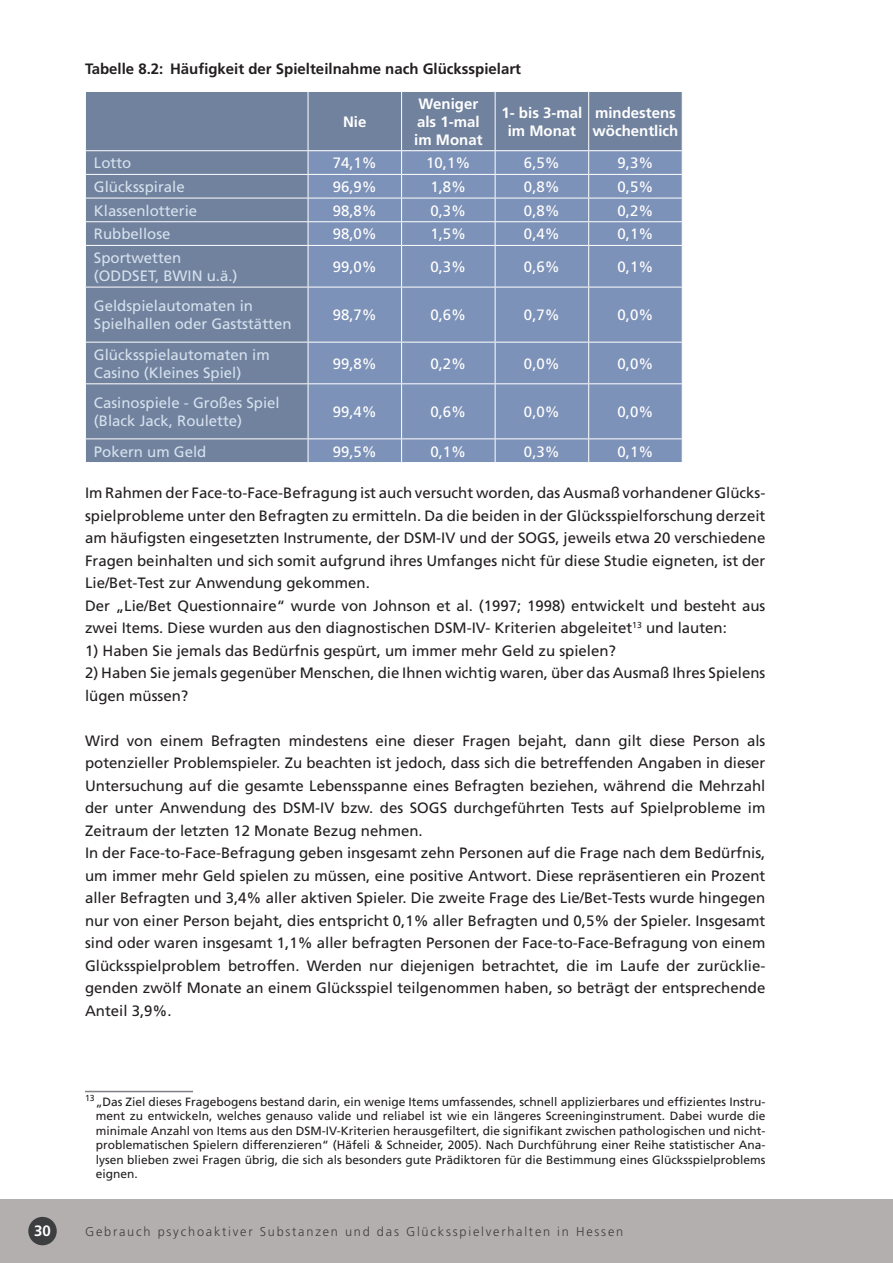
<style>
.page{position:relative;width:893px;height:1263px;background:#fff}
.page>*{position:absolute;margin:0;border:0;box-sizing:border-box;transform-origin:0 0}
.t1{font:15px/22.5px "Frutiger";color:#231f20}
.t2{font:15px/18px "Frutiger";color:#d6e1ee}
.t3{font:15px "Frutiger";color:#fff}
.t4{font:700 15px/18px "Frutiger";color:#fff}
.t5{font:700 15px "Frutiger";color:#231f20}
.t6{font:300 12.75px "Frutiger";letter-spacing:.14em;color:#3d3e3f}
.t7{font:12px/14.4px "Frutiger";color:#231f20;text-align:justify}
</style>
<div class="page">
<div style="left:0;top:1199px;width:893px;height:64px;background:#b4afaf"></div>
<div style="left:28px;top:1217px;width:29px;height:28px;background:#3d3e3f;border-radius:50%"></div>
<div style="left:86px;top:92px;width:222px;height:370px;background:#71829e"></div>
<div style="left:309px;top:246px;width:373px;height:216px;background:#7d92b8"></div>
<hr style="left:85px;top:150px;width:223px;height:1px;background:#fff">
<hr style="left:85px;top:174px;width:223px;height:1px;background:#fff">
<hr style="left:85px;top:198px;width:223px;height:1px;background:#fff">
<hr style="left:85px;top:221px;width:223px;height:1px;background:#fff">
<svg style="left:308px;top:91px;width:375px;height:154px;background:#7e90b1"></svg>
<hr style="left:85px;top:245px;width:223px;height:1px;background:#fff">
<hr style="left:401px;top:246px;width:1px;height:41px;background:#fff">
<hr style="left:495px;top:246px;width:1px;height:41px;background:#fff">
<hr style="left:588px;top:246px;width:1px;height:41px;background:#fff">
<hr style="left:85px;top:287px;width:223px;height:1px;background:#fff">
<hr style="left:308px;top:287px;width:94px;height:1px;background:#fff">
<hr style="left:402px;top:287px;width:93px;height:1px;background:#fff">
<hr style="left:401px;top:287px;width:1px;height:55px;background:#fff">
<hr style="left:495px;top:287px;width:94px;height:1px;background:#fff">
<hr style="left:495px;top:287px;width:1px;height:55px;background:#fff">
<hr style="left:589px;top:287px;width:94px;height:1px;background:#fff">
<hr style="left:588px;top:287px;width:1px;height:55px;background:#fff">
<hr style="left:85px;top:342px;width:223px;height:1px;background:#fff">
<hr style="left:308px;top:342px;width:94px;height:1px;background:#fff">
<hr style="left:402px;top:342px;width:93px;height:1px;background:#fff">
<hr style="left:401px;top:342px;width:1px;height:41px;background:#fff">
<hr style="left:495px;top:342px;width:94px;height:1px;background:#fff">
<hr style="left:495px;top:342px;width:1px;height:41px;background:#fff">
<hr style="left:589px;top:342px;width:94px;height:1px;background:#fff">
<hr style="left:588px;top:342px;width:1px;height:41px;background:#fff">
<hr style="left:85px;top:383px;width:223px;height:1px;background:#fff">
<hr style="left:308px;top:383px;width:94px;height:1px;background:#fff">
<hr style="left:402px;top:383px;width:93px;height:1px;background:#fff">
<hr style="left:401px;top:384px;width:1px;height:54px;background:#fff">
<hr style="left:495px;top:383px;width:94px;height:1px;background:#fff">
<hr style="left:495px;top:384px;width:1px;height:54px;background:#fff">
<hr style="left:589px;top:383px;width:94px;height:1px;background:#fff">
<hr style="left:588px;top:384px;width:1px;height:54px;background:#fff">
<hr style="left:85px;top:438px;width:223px;height:1px;background:#fff">
<hr style="left:308px;top:438px;width:94px;height:1px;background:#fff">
<svg style="left:308px;top:439px;width:1px;height:23px"></svg>
<hr style="left:402px;top:438px;width:93px;height:1px;background:#fff">
<svg style="left:401px;top:439px;width:1px;height:23px"></svg>
<hr style="left:495px;top:438px;width:94px;height:1px;background:#fff">
<svg style="left:495px;top:439px;width:1px;height:23px"></svg>
<hr style="left:589px;top:438px;width:94px;height:1px;background:#fff">
<svg style="left:588px;top:439px;width:1px;height:23px"></svg>
<hr style="left:85px;top:1091px;width:108px;height:1px;background:#7e8185">
<p class="t5" style="left:85px;top:60px;width:437px">Tabelle 8.2: Häufigkeit der Spielteilnahme nach Glücksspielart</p>
<p class="t4" style="left:343px;top:113px;width:25px">Nie</p>
<p class="t4" style="left:414px;top:95px;width:70px">Weniger als 1-mal im Monat</p>
<p class="t4" style="left:501px;top:104px;width:82px;text-align:center">1- bis 3-mal im Monat</p>
<p class="t4" style="left:593px;top:104px;width:87px">mindestens wöchentlich</p>
<p class="t2" style="left:94px;top:154px;width:39px">Lotto</p>
<p class="t3" style="left:333px;top:154px;width:46px">74,1%</p>
<p class="t3" style="left:426px;top:154px;width:46px">10,1%</p>
<p class="t3" style="left:524px;top:154px;width:37px">6,5%</p>
<p class="t3" style="left:617px;top:154px;width:37px">9,3%</p>
<p class="t2" style="left:94px;top:178px;width:92px">Glücksspirale</p>
<p class="t3" style="left:333px;top:178px;width:46px">96,9%</p>
<p class="t3" style="left:430px;top:178px;width:37px">1,8%</p>
<p class="t3" style="left:524px;top:178px;width:37px">0,8%</p>
<p class="t3" style="left:617px;top:178px;width:37px">0,5%</p>
<p class="t2" style="left:94px;top:201px;width:105px">Klassenlotterie</p>
<p class="t3" style="left:333px;top:202px;width:46px">98,8%</p>
<p class="t3" style="left:430px;top:202px;width:37px">0,3%</p>
<p class="t3" style="left:524px;top:202px;width:37px">0,8%</p>
<p class="t3" style="left:617px;top:202px;width:37px">0,2%</p>
<p class="t2" style="left:94px;top:225px;width:78px">Rubbellose</p>
<p class="t3" style="left:333px;top:225px;width:46px">98,0%</p>
<p class="t3" style="left:430px;top:225px;width:37px">1,5%</p>
<p class="t3" style="left:524px;top:225px;width:37px">0,4%</p>
<p class="t3" style="left:617px;top:225px;width:37px">0,1%</p>
<p class="t2" style="left:94px;top:249px;width:145px">Sportwetten (ODDSET, BWIN u.ä.)</p>
<p class="t3" style="left:333px;top:258px;width:46px">99,0%</p>
<p class="t3" style="left:430px;top:258px;width:37px">0,3%</p>
<p class="t3" style="left:524px;top:258px;width:37px">0,6%</p>
<p class="t3" style="left:617px;top:258px;width:37px">0,1%</p>
<p class="t2" style="left:94px;top:297px;width:199px">Geldspielautomaten in<br>Spielhallen oder Gaststätten</p>
<p class="t3" style="left:333px;top:306px;width:46px">98,7%</p>
<p class="t3" style="left:430px;top:306px;width:37px">0,6%</p>
<p class="t3" style="left:524px;top:306px;width:37px">0,7%</p>
<p class="t3" style="left:617px;top:306px;width:37px">0,0%</p>
<p class="t2" style="left:94px;top:345px;width:177px">Glücksspielautomaten im<br>Casino (Kleines Spiel)</p>
<p class="t3" style="left:333px;top:355px;width:46px">99,8%</p>
<p class="t3" style="left:430px;top:355px;width:37px">0,2%</p>
<p class="t3" style="left:524px;top:355px;width:37px">0,0%</p>
<p class="t3" style="left:617px;top:355px;width:37px">0,0%</p>
<p class="t2" style="left:94px;top:394px;width:187px">Casinospiele - Großes Spiel (Black Jack, Roulette)</p>
<p class="t3" style="left:333px;top:403px;width:46px">99,4%</p>
<p class="t3" style="left:430px;top:403px;width:37px">0,6%</p>
<p class="t3" style="left:524px;top:403px;width:37px">0,0%</p>
<p class="t3" style="left:617px;top:403px;width:37px">0,0%</p>
<p class="t2" style="left:94px;top:442px;width:114px">Pokern um Geld</p>
<p class="t3" style="left:333px;top:442px;width:46px">99,5%</p>
<p class="t3" style="left:430px;top:442px;width:37px">0,1%</p>
<p class="t3" style="left:524px;top:442px;width:37px">0,3%</p>
<p class="t3" style="left:617px;top:442px;width:37px">0,1%</p>
<p class="t1" style="left:85px;top:482px;width:682px">Im Rahmen der Face-to-Face-Befragung ist auch versucht worden, das Ausmaß vorhandener Glücks&shy;spielprobleme unter den Befragten zu ermitteln. Da die beiden in der Glücksspielforschung derzeit am häufigsten eingesetzten Instrumente, der DSM-IV und der SOGS, jeweils etwa 20 verschiedene Fragen beinhalten und sich somit aufgrund ihres Umfanges nicht für diese Studie eigneten, ist der Lie/Bet-Test zur Anwendung gekommen.<br>Der „Lie/Bet Questionnaire“ wurde von Johnson et al. (1997; 1998) entwickelt und besteht aus zwei Items. Diese wurden aus den diagnostischen DSM-IV- Kriterien abgeleitet<sup>13</sup> und lauten:</p>
<p class="t1" style="left:85px;top:639px;width:532px">1) Haben Sie jemals das Bedürfnis gespürt, um immer mehr Geld zu spielen?</p>
<p class="t1" style="left:85px;top:662px;width:682px">2) Haben Sie jemals gegenüber Menschen, die Ihnen wichtig waren, über das Ausmaß Ihres Spielens lügen müssen?</p>
<p class="t1" style="left:85px;top:729px;width:682px">Wird von einem Befragten mindestens eine dieser Fragen bejaht, dann gilt diese Person als potenzieller Problemspieler. Zu beachten ist jedoch, dass sich die betreffenden Angaben in dieser Untersuchung auf die gesamte Lebensspanne eines Befragten beziehen, während die Mehrzahl der unter Anwendung des DSM-IV bzw. des SOGS durchgeführten Tests auf Spielprobleme im Zeitraum der letzten 12 Monate Bezug nehmen.<br>In der Face-to-Face-Befragung geben insgesamt zehn Personen auf die Frage nach dem Bedürfnis, um immer mehr Geld spielen zu müssen, eine positive Antwort. Diese repräsentieren ein Prozent aller Befragten und 3,4% aller aktiven Spieler. Die zweite Frage des Lie/Bet-Tests wurde hingegen nur von einer Person bejaht, dies entspricht 0,1% aller Befragten und 0,5% der Spieler. Insgesamt sind oder waren insgesamt 1,1% aller befragten Personen der Face-to-Face-Befragung von einem Glücksspielproblem betroffen. Werden nur diejenigen betrachtet, die im Laufe der zurücklie&shy;genden zwölf Monate an einem Glücksspiel teilgenommen haben, so beträgt der entsprechende Anteil 3,9%.</p>
<p class="t7" style="left:96px;top:1094px;width:671px;text-indent:-11px"><sup>13</sup>„Das Ziel dieses Fragebogens bestand darin, ein wenige Items umfassendes, schnell applizierbares und effizientes Instru&shy;ment zu entwickeln, welches genauso valide und reliabel ist wie ein längeres Screeninginstrument. Dabei wurde die minimale Anzahl von Items aus den DSM-IV-Kriterien herausgefiltert, die signifikant zwischen pathologischen und nicht&shy;problematischen Spielern differenzieren“ (Häfeli &amp; Schneider, 2005). Nach Durchführung einer Reihe statistischer Ana&shy;lysen blieben zwei Fragen übrig, die sich als besonders gute Prädiktoren für die Bestimmung eines Glücksspielproblems eignen.</p>
<p class="t4" style="left:34px;top:1222px;width:18px">30</p>
<p class="t6" style="left:85px;top:1224px;width:540px">Gebrauch psychoaktiver Substanzen und das Glücksspielverhalten in Hessen</p>
</div>
